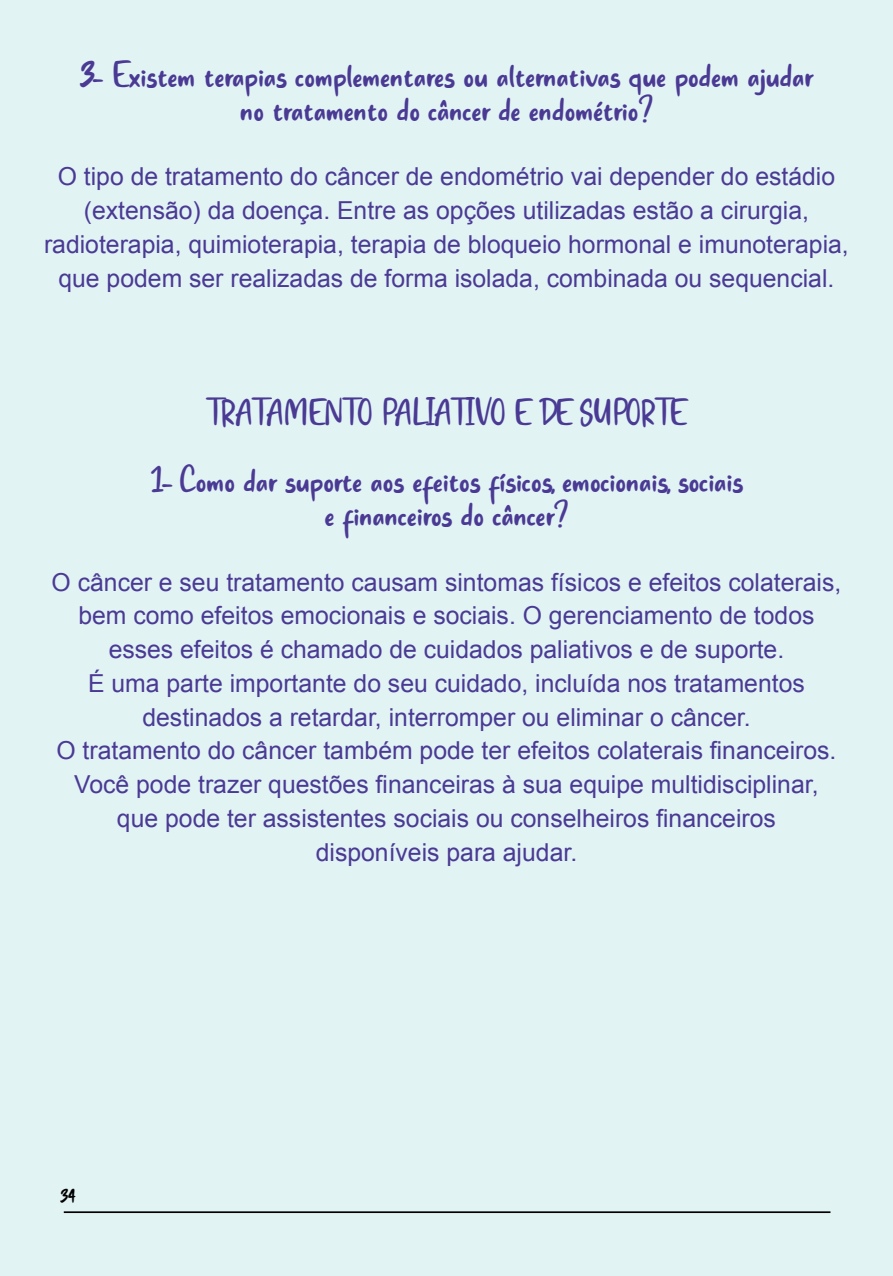
<style>
.page{position:relative;width:893px;height:1276px;background:#e2f3f4}
.page>*{position:absolute;margin:0;border:0;box-sizing:border-box;transform-origin:0 0}
.t1{font:42.75px/33.8px "Always Lovely";color:#4a3a94;text-align:center}
.t2{font:24.75px/33.8px "Arial";color:#4a3a94;text-align:center}
.t3{font:22.5px "Always Lovely";color:#000}
</style>
<div class="page">
<hr style="left:64px;top:1211px;width:766px;height:2px;background:#000">
<h1 class="t1" style="left:80px;top:52px;width:734px">3- Existem terapias complementares ou alternativas que podem ajudar no tratamento do câncer de endométrio?</h1>
<p class="t2" style="left:44px;top:160px;width:806px">O tipo de tratamento do câncer de endométrio vai depender do estádio (extensão) da doença. Entre as opções utilizadas estão a cirurgia, radioterapia, quimioterapia, terapia de bloqueio hormonal e imunoterapia, que podem ser realizadas de forma isolada, combinada ou sequencial.</p>
<h1 class="t1" style="left:150px;top:373px;width:595px;line-height:67.5px">TRATAMENTO PALIATIVO E DE SUPORTE<br>1- Como dar suporte aos efeitos físicos, emocionais, sociais</h1>
<h1 class="t1" style="left:325px;top:491px;width:245px">e financeiros do câncer?</h1>
<p class="t2" style="left:52px;top:565px;width:791px">O câncer e seu tratamento causam sintomas físicos e efeitos colaterais, bem como efeitos emocionais e sociais. O gerenciamento de todos esses efeitos é chamado de cuidados paliativos e de suporte.<br>É uma parte importante do seu cuidado, incluída nos tratamentos destinados a retardar, interromper ou eliminar o câncer.<br>O tratamento do câncer também pode ter efeitos colaterais financeiros.<br>Você pode trazer questões financeiras à sua equipe multidisciplinar, que pode ter assistentes sociais ou conselheiros financeiros<br>disponíveis para ajudar.</p>
<p class="t3" style="left:60px;top:1179px;width:17px">34</p>
</div>
